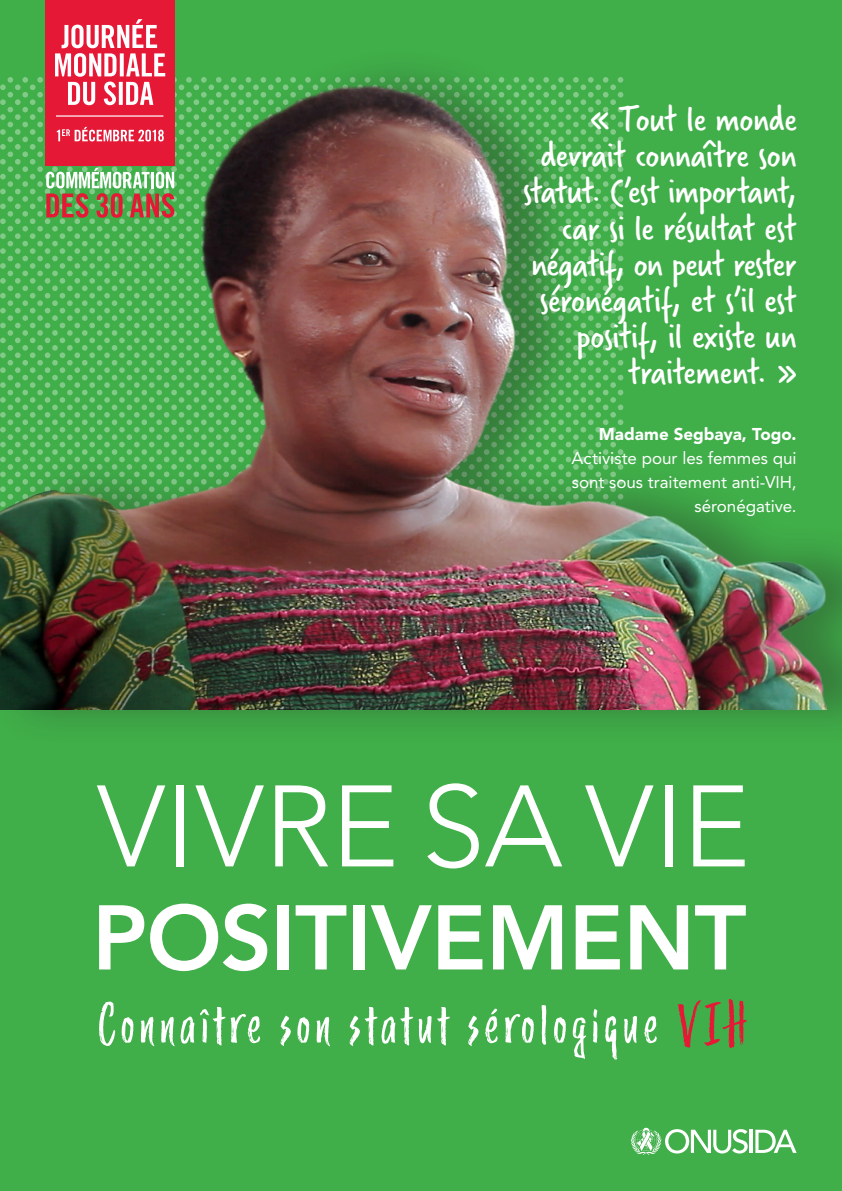
<style>
.page{position:relative;width:842px;height:1191px;background:#40ae49}
.page>*{position:absolute;margin:0;border:0;box-sizing:border-box;transform-origin:0 0}
.t1{font:300 114.4px "Avenir";letter-spacing:.005em;color:#fff}
.t2{font:800 90.7px "Avenir";letter-spacing:-.01em;color:#fff}
.t3{font:52.5px "Trailmade";letter-spacing:.1em;color:#fff}
.t4{font:38px/36px "Verveine";letter-spacing:-.015em;color:#fff;text-align:right}
.Text{font:17px/24px "Avenir";letter-spacing:-.005em;color:#fff;text-align:right}
.Name{font:900 17px "Avenir";color:#fff}
.s1{color:#e51836}
</style>
<div class="page">
<div style="left:0;top:47px;width:842px;height:699px;background:#231f20;opacity:.35"></div>
<img style="left:0;top:79px;width:827px;height:631px">
<svg style="left:631px;top:1127px;width:117px;height:28px"></svg>
<hr style="left:750px;top:1129px;width:3px;height:23px;background:#fff">
<svg style="left:755px;top:1129px;width:42px;height:23px"></svg>
<div style="left:45px;top:0;width:129px;height:165px;background:#e51836"></div>
<img style="left:0;top:19px;width:623px;height:689px">
<p class="t4" style="left:523px;top:102px;width:275px">« Tout le monde devrait connaître son statut. C’est important, car si le résultat est négatif, on peut rester séronégatif, et s’il est positif, il existe un traitement. »</p>
<p class="Name" style="left:599px;top:423px;width:199px">Madame Segbaya, Togo.</p>
<p class="Text" style="left:571px;top:446px;width:227px">Activiste pour les femmes qui sont sous traitement anti-VIH, séronégative.</p>
<p class="t1" style="left:97px;top:759px;width:654px">VIVRE SA VIE</p>
<p class="t2" style="left:92px;top:884px;width:656px">POSITIVEMENT</p>
<p class="t3" style="left:97px;top:991px;width:650px">Connaître son statut sérologique <span class="s1">VIH</span></p>
</div>
